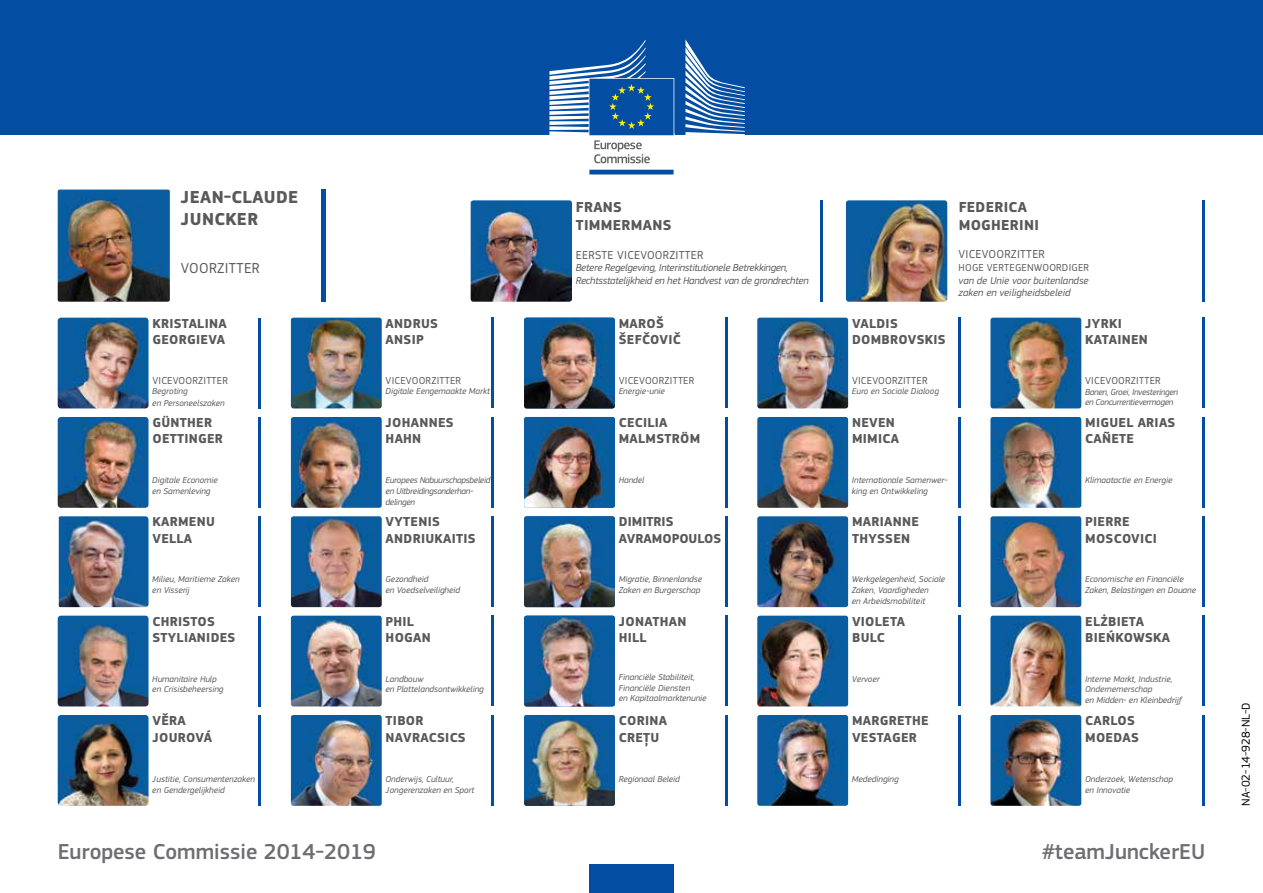
<style>
.page{position:relative;width:1263px;height:893px;background:#fff}
.page>*{position:absolute;margin:0;border:0;box-sizing:border-box;transform-origin:0 0}
.t1{font:500 22.5px "EC Square Sans Pro";color:#6d6e71}
.t2{font:700 18px/21.6px "EC Square Sans Pro";letter-spacing:.02em;color:#58595b}
.t3{font:700 15px/18px "EC Square Sans Pro";letter-spacing:.02em;color:#58595b}
.t4{font:15px "EC Square Sans Pro";letter-spacing:.02em;color:#58595b}
.t5{font:700 13.5px/16.2px "EC Square Sans Pro";letter-spacing:.02em;color:#58595b}
.t6{font:700 13.5px/16.2px "EC Square Sans Pro";color:#58595b}
.t7{font:12px "EC Square Sans Pro";letter-spacing:.02em;color:#58595b}
.t8{font:12px "EC Square Sans Pro";color:#000}
.t9{font:italic 10.5px/12.6px "EC Square Sans Pro";letter-spacing:-.02em;color:#58595b}
.t10{font:10.5px "EC Square Sans Pro";letter-spacing:.02em;color:#58595b}
.t11{font:italic 10.5px/12.6px "EC Square Sans Pro";color:#58595b}
.t12{font:italic 9px/10.8px "EC Square Sans Pro";color:#58595b}
.t13{font:italic 9px/10.8px "EC Square Sans Pro";letter-spacing:-.025em;color:#58595b}
.t14{font:italic 9px/10.8px "EC Square Sans Pro";letter-spacing:-.03em;color:#58595b}
</style>
<div class="page">
<div style="left:0;top:0;width:1263px;height:136px;background:#034ea2"></div>
<div style="left:589px;top:865px;width:85px;height:28px;background:#034ea2"></div>
<svg style="left:685px;top:39px;width:60px;height:96px"></svg>
<svg style="left:549px;top:40px;width:125px;height:135px"></svg>
<img style="left:58px;top:190px;width:112px;height:112px">
<div style="left:321px;top:190px;width:5px;height:112px;background:#034ea2"></div>
<img style="left:471px;top:200px;width:101px;height:102px">
<hr style="left:820px;top:200px;width:2px;height:102px;background:#034ea2">
<img style="left:846px;top:200px;width:101px;height:102px">
<hr style="left:1202px;top:200px;width:3px;height:102px;background:#034ea2">
<hr style="left:491px;top:318px;width:3px;height:90px;background:#034ea2">
<img style="left:291px;top:318px;width:91px;height:90px">
<img style="left:524px;top:318px;width:91px;height:90px">
<hr style="left:725px;top:318px;width:2px;height:90px;background:#034ea2">
<img style="left:757px;top:318px;width:91px;height:90px">
<hr style="left:958px;top:318px;width:3px;height:90px;background:#034ea2">
<img style="left:990px;top:318px;width:91px;height:90px">
<hr style="left:1202px;top:318px;width:3px;height:90px;background:#034ea2">
<img style="left:58px;top:318px;width:91px;height:90px">
<hr style="left:258px;top:318px;width:3px;height:90px;background:#034ea2">
<hr style="left:491px;top:417px;width:3px;height:90px;background:#034ea2">
<img style="left:291px;top:417px;width:91px;height:91px">
<img style="left:524px;top:417px;width:91px;height:91px">
<hr style="left:725px;top:417px;width:2px;height:90px;background:#034ea2">
<img style="left:757px;top:417px;width:91px;height:91px">
<hr style="left:958px;top:417px;width:3px;height:90px;background:#034ea2">
<img style="left:990px;top:417px;width:91px;height:91px">
<hr style="left:1202px;top:417px;width:3px;height:90px;background:#034ea2">
<img style="left:58px;top:417px;width:91px;height:91px">
<hr style="left:258px;top:417px;width:3px;height:91px;background:#034ea2">
<hr style="left:491px;top:516px;width:3px;height:90px;background:#034ea2">
<img style="left:291px;top:516px;width:91px;height:91px">
<img style="left:524px;top:516px;width:91px;height:91px">
<hr style="left:725px;top:516px;width:2px;height:90px;background:#034ea2">
<img style="left:757px;top:516px;width:91px;height:91px">
<hr style="left:958px;top:516px;width:3px;height:90px;background:#034ea2">
<img style="left:990px;top:516px;width:91px;height:91px">
<hr style="left:1202px;top:516px;width:3px;height:90px;background:#034ea2">
<img style="left:59px;top:516px;width:90px;height:91px">
<hr style="left:258px;top:516px;width:3px;height:91px;background:#034ea2">
<hr style="left:491px;top:616px;width:3px;height:90px;background:#034ea2">
<img style="left:291px;top:616px;width:91px;height:90px">
<img style="left:524px;top:616px;width:91px;height:90px">
<hr style="left:725px;top:616px;width:2px;height:90px;background:#034ea2">
<img style="left:757px;top:616px;width:91px;height:90px">
<hr style="left:958px;top:616px;width:3px;height:90px;background:#034ea2">
<img style="left:990px;top:616px;width:91px;height:90px">
<hr style="left:1202px;top:616px;width:3px;height:90px;background:#034ea2">
<img style="left:58px;top:616px;width:91px;height:90px">
<hr style="left:258px;top:616px;width:3px;height:90px;background:#034ea2">
<hr style="left:491px;top:715px;width:3px;height:90px;background:#034ea2">
<img style="left:291px;top:715px;width:91px;height:91px">
<img style="left:524px;top:715px;width:91px;height:91px">
<hr style="left:725px;top:715px;width:2px;height:90px;background:#034ea2">
<img style="left:757px;top:715px;width:91px;height:91px">
<hr style="left:958px;top:715px;width:3px;height:90px;background:#034ea2">
<img style="left:990px;top:715px;width:91px;height:91px">
<hr style="left:1202px;top:715px;width:3px;height:90px;background:#034ea2">
<img style="left:58px;top:715px;width:91px;height:91px">
<hr style="left:258px;top:715px;width:3px;height:91px;background:#034ea2">
<h2 class="t2" style="left:181px;top:187px;width:119px">JEAN-CLAUDE<br>JUNCKER</h2>
<h3 class="t4" style="left:181px;top:259px;width:80px">VOORZITTER</h3>
<h3 class="t5" style="left:152px;top:316px;width:76px">KRISTALINA<br>GEORGIEVA</h3>
<p class="t10" style="left:152px;top:374px;width:77px">VICEVOORZITTER</p>
<p class="t12" style="left:152px;top:386px;width:74px;line-height:11.2px">Begroting<br>en Personeelszaken</p>
<h3 class="t5" style="left:152px;top:415px;width:72px">GÜNTHER<br>OETTINGER</h3>
<p class="t12" style="left:152px;top:475px;width:67px">Digitale Economie en Samenleving</p>
<h3 class="t5" style="left:152px;top:514px;width:64px">KARMENU<br>VELLA</h3>
<p class="t12" style="left:152px;top:574px;width:89px">Milieu, Maritieme Zaken en Visserij</p>
<h3 class="t5" style="left:152px;top:614px;width:85px">CHRISTOS<br>STYLIANIDES</h3>
<p class="t12" style="left:152px;top:673px;width:73px">Humanitaire Hulp en Crisisbeheersing</p>
<h3 class="t5" style="left:152px;top:712px;width:61px;line-height:17.1px">VĚRA<br>JOUROVÁ</h3>
<p class="t12" style="left:152px;top:773px;width:104px">Justitie, Consumentenzaken en Gendergelijkheid</p>
<h3 class="t5" style="left:386px;top:316px;width:54px">ANDRUS<br>ANSIP</h3>
<p class="t10" style="left:386px;top:374px;width:77px">VICEVOORZITTER</p>
<p class="t12" style="left:385px;top:386px;width:106px">Digitale Eengemaakte Markt</p>
<h3 class="t5" style="left:386px;top:415px;width:70px">JOHANNES<br>HAHN</h3>
<p class="t13" style="left:385px;top:475px;width:106px">Europees Nabuurschapsbeleid en Uitbreidingsonderhan&shy;delingen</p>
<h3 class="t5" style="left:386px;top:514px;width:92px">VYTENIS<br>ANDRIUKAITIS</h3>
<p class="t12" style="left:385px;top:574px;width:76px">Gezondheid<br>en Voedselveiligheid</p>
<h3 class="t5" style="left:386px;top:614px;width:47px">PHIL<br>HOGAN</h3>
<p class="t12" style="left:385px;top:673px;width:100px">Landbouw<br>en Plattelandsontwikkeling</p>
<h3 class="t5" style="left:386px;top:712px;width:82px;line-height:17.1px">TIBOR<br>NAVRACSICS</h3>
<p class="t12" style="left:385px;top:773px;width:90px">Onderwijs, Cultuur,<br>Jongerenzaken en Sport</p>
<h3 class="t3" style="left:576px;top:198px;width:97px">FRANS<br>TIMMERMANS</h3>
<h3 class="t7" style="left:576px;top:248px;width:129px">EERSTE VICEVOORZITTER</h3>
<p class="t9" style="left:576px;top:262px;width:234px">Betere Regelgeving, Interinstitutionele Betrekkingen,<br>Rechtsstatelijkheid en het Handvest van de grondrechten</p>
<h3 class="t5" style="left:619px;top:316px;width:63px">MAROŠ<br>ŠEFČOVIČ</h3>
<p class="t10" style="left:619px;top:374px;width:77px">VICEVOORZITTER</p>
<p class="t12" style="left:619px;top:386px;width:48px">Energie-unie</p>
<h3 class="t5" style="left:619px;top:415px;width:83px">CECILIA<br>MALMSTRÖM</h3>
<p class="t12" style="left:619px;top:475px;width:27px">Handel</p>
<h3 class="t6" style="left:619px;top:514px;width:104px">DIMITRIS<br>AVRAMOPOULOS</h3>
<p class="t12" style="left:619px;top:574px;width:85px">Migratie, Binnenlandse<br>Zaken en Burgerschap</p>
<h3 class="t5" style="left:619px;top:614px;width:69px">JONATHAN<br>HILL</h3>
<p class="t12" style="left:619px;top:671px;width:89px">Financiële Stabiliteit,<br>Financiële Diensten<br>en Kapitaalmarktenunie</p>
<h3 class="t5" style="left:619px;top:712px;width:50px;line-height:17.1px">CORINA<br>CREȚU</h3>
<p class="t12" style="left:619px;top:773px;width:63px">Regionaal Beleid</p>
<h3 class="t5" style="left:852px;top:316px;width:95px">VALDIS<br>DOMBROVSKIS</h3>
<p class="t10" style="left:852px;top:374px;width:77px">VICEVOORZITTER</p>
<p class="t12" style="left:852px;top:386px;width:89px">Euro en Sociale Dialoog</p>
<h3 class="t5" style="left:852px;top:415px;width:48px">NEVEN<br>MIMICA</h3>
<p class="t12" style="left:852px;top:475px;width:97px">Internationale Samenwer&shy;king en Ontwikkeling</p>
<h3 class="t5" style="left:852px;top:514px;width:68px">MARIANNE<br>THYSSEN</h3>
<p class="t12" style="left:852px;top:574px;width:95px">Werkgelegenheid, Sociale<br>Zaken, Vaardigheden<br>en Arbeidsmobiliteit</p>
<h3 class="t5" style="left:852px;top:614px;width:55px">VIOLETA<br>BULC</h3>
<p class="t12" style="left:852px;top:673px;width:29px">Vervoer</p>
<h3 class="t5" style="left:852px;top:712px;width:78px;line-height:17.1px">MARGRETHE<br>VESTAGER</h3>
<p class="t12" style="left:852px;top:773px;width:48px">Mededinging</p>
<h3 class="t3" style="left:959px;top:198px;width:82px">FEDERICA<br>MOGHERINI</h3>
<h3 class="t7" style="left:959px;top:247px;width:88px">VICEVOORZITTER</h3>
<p class="t10" style="left:959px;top:261px;width:132px">HOGE VERTEGENWOORDIGER</p>
<p class="t11" style="left:958px;top:274px;width:132px">van de Unie voor buitenlandse zaken en veiligheidsbeleid</p>
<h3 class="t5" style="left:1085px;top:316px;width:64px">JYRKI<br>KATAINEN</h3>
<p class="t10" style="left:1085px;top:374px;width:77px">VICEVOORZITTER</p>
<p class="t14" style="left:1085px;top:386px;width:94px">Banen, Groei, Investeringen en Concurrentievermogen</p>
<h3 class="t5" style="left:1085px;top:415px;width:92px">MIGUEL ARIAS<br>CAÑETE</h3>
<p class="t12" style="left:1085px;top:475px;width:89px">Klimaatactie en Energie</p>
<h3 class="t5" style="left:1085px;top:514px;width:73px">PIERRE<br>MOSCOVICI</h3>
<p class="t12" style="left:1085px;top:574px;width:113px">Economische en Financiële<br>Zaken, Belastingen en Douane</p>
<h3 class="t5" style="left:1085px;top:614px;width:86px">ELŻBIETA<br>BIEŃKOWSKA</h3>
<p class="t12" style="left:1085px;top:673px;width:98px">Interne Markt, Industrie,<br>Ondernemerschap<br>en Midden- en Kleinbedrijf</p>
<h3 class="t5" style="left:1085px;top:712px;width:55px;line-height:17.1px">CARLOS<br>MOEDAS</h3>
<p class="t12" style="left:1085px;top:773px;width:89px">Onderzoek, Wetenschap en Innovatie</p>
<h1 class="t1" style="left:58px;top:838px;width:320px">Europese Commissie 2014-2019</h1>
<h1 class="t1" style="left:1042px;top:838px;width:165px">#teamJunckerEU</h1>
<h3 class="t8" style="left:1239px;top:806px;width:105px;rotate:-90deg">NA-02-14-928-NL-D</h3>
</div>
